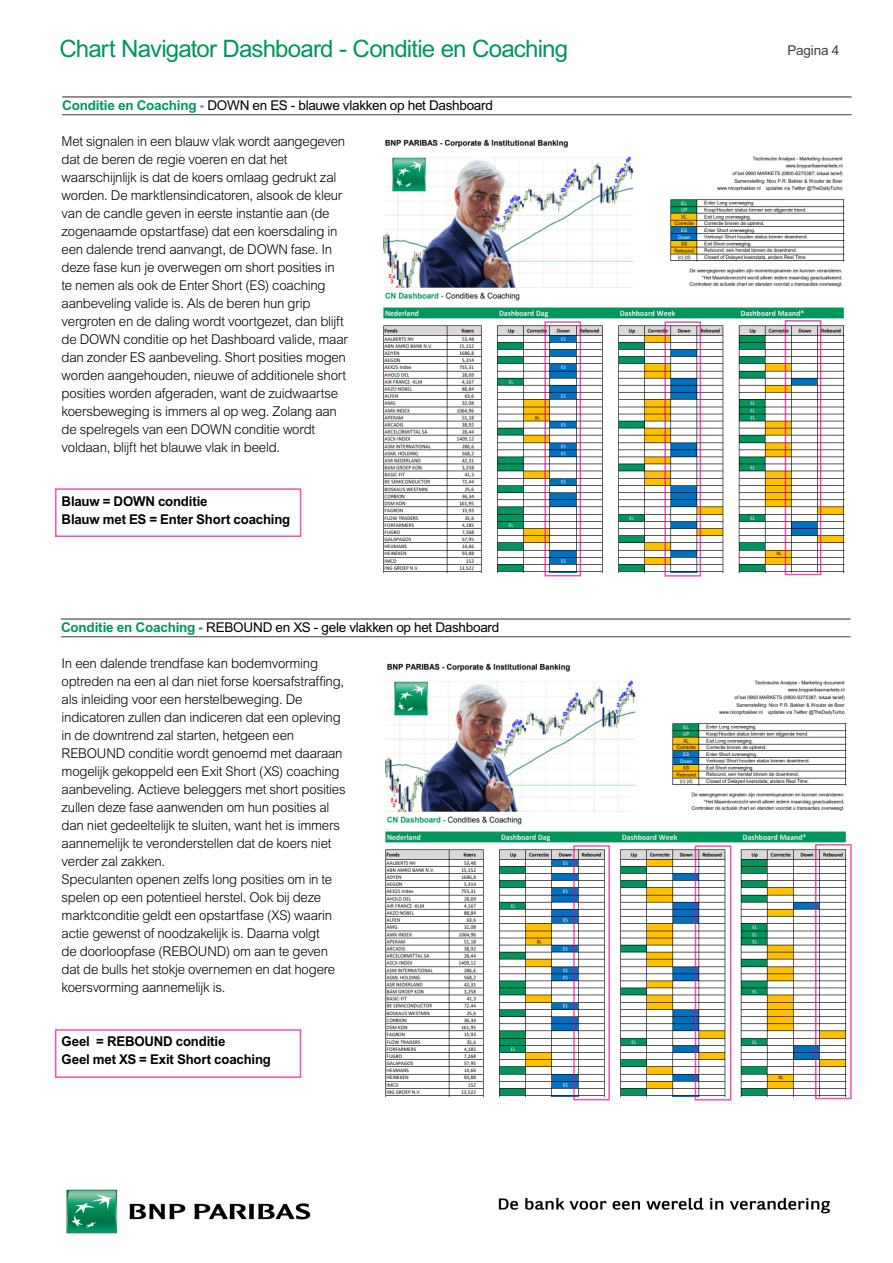
<style>
.page{position:relative;width:893px;height:1263px;background:#fff}
.page>*{position:absolute;margin:0;border:0;box-sizing:border-box;transform-origin:0 0}
.Heading_Table_Double{font:24px "Arial MT Std";letter-spacing:-.035em;color:#00965d}
.Body{font:300 13.5px/18px "Arial MT Std";letter-spacing:-.02em;color:#000}
.t1{font:13.5px "Arial MT Std";letter-spacing:-.02em;color:#000}
.Body-2{font:700 13.5px "Arial MT Std";letter-spacing:-.015em;color:#000}
.Intro_text_14_16pt{font:13.5px "Arial MT Std";letter-spacing:-.01em;color:#3e3e3f}
.s1{font-weight:700;color:#00965d}
.s2{font-weight:700;color:#5081ae}
.s3{font-weight:700;color:#007cb1}
</style>
<div class="page">
<hr style="left:62px;top:96px;width:790px;height:2px;background:#3e3e3f">
<hr style="left:62px;top:114px;width:790px;height:1px;background:#3e3e3f">
<hr style="left:61px;top:618px;width:789px;height:2px;background:#3e3e3f">
<hr style="left:61px;top:636px;width:789px;height:1px;background:#3e3e3f">
<img style="left:66px;top:1189px;width:245px;height:45px">
<img style="left:498px;top:1197px;width:333px;height:17px">
<img style="left:383px;top:139px;width:462px;height:433px">
<img style="left:385px;top:663px;width:462px;height:433px">
<p class="Heading_Table_Double" style="left:60px;top:35px;width:510px">Chart Navigator Dashboard - Conditie en Coaching</p>
<p class="t1" style="left:62px;top:98px;width:432px"><span class="s1">Conditie en Coaching</span> <span class="s2">-</span> DOWN en ES - blauwe vlakken op het Dashboard</p>
<p class="Body" style="left:62px;top:133px;width:288px">Met signalen in een blauw vlak wordt aangegeven dat de beren de regie voeren en dat het waarschijnlijk is dat de koers omlaag gedrukt zal worden. De marktlensindicatoren, alsook de kleur van de candle geven in eerste instantie aan (de zogenaamde opstartfase) dat een koersdaling in een dalende trend aanvangt, de DOWN fase. In deze fase kun je overwegen om short posities in te nemen als ook de Enter Short (ES) coaching aanbeveling valide is. Als de beren hun grip vergroten en de daling wordt voortgezet, dan blijft de DOWN conditie op het Dashboard valide, maar dan zonder ES aanbeveling. Short posities mogen worden aangehouden, nieuwe of additionele short posities worden afgeraden, want de zuidwaartse koersbeweging is immers al op weg. Zolang aan de spelregels van een DOWN conditie wordt voldaan, blijft het blauwe vlak in beeld.</p>
<p class="Body-2" style="left:62px;top:494px;width:147px">Blauw = DOWN conditie</p>
<p class="Body-2" style="left:62px;top:512px;width:230px">Blauw met ES = Enter Short coaching</p>
<p class="t1" style="left:61px;top:620px;width:440px"><span class="s1">Conditie en Coaching</span> <span class="s3">-</span> REBOUND en XS - gele vlakken op het Dashboard</p>
<p class="Body" style="left:62px;top:655px;width:286px">In een dalende trendfase kan bodemvorming optreden na een al dan niet forse koersafstraffing, als inleiding voor een herstelbeweging. De indicatoren zullen dan indiceren dat een opleving in de downtrend zal starten, hetgeen een REBOUND conditie wordt genoemd met daaraan mogelijk gekoppeld een Exit Short (XS) coaching aanbeveling. Actieve beleggers met short posities zullen deze fase aanwenden om hun posities al dan niet gedeeltelijk te sluiten, want het is immers aannemelijk te veronderstellen dat de koers niet verder zal zakken.</p>
<p class="Body" style="left:62px;top:871px;width:275px">Speculanten openen zelfs long posities om in te spelen op een potentieel herstel. Ook bij deze marktconditie geldt een opstartfase (XS) waarin actie gewenst of noodzakelijk is. Daarna volgt de doorloopfase (REBOUND) om aan te geven dat de bulls het stokje overnemen en dat hogere koersvorming aannemelijk is.</p>
<p class="Body-2" style="left:62px;top:1034px;width:165px">Geel = REBOUND conditie</p>
<p class="Body-2" style="left:62px;top:1052px;width:211px">Geel met XS = Exit Short coaching</p>
<p class="Intro_text_14_16pt" style="left:787px;top:43px;width:53px">Pagina 4</p>
</div>
